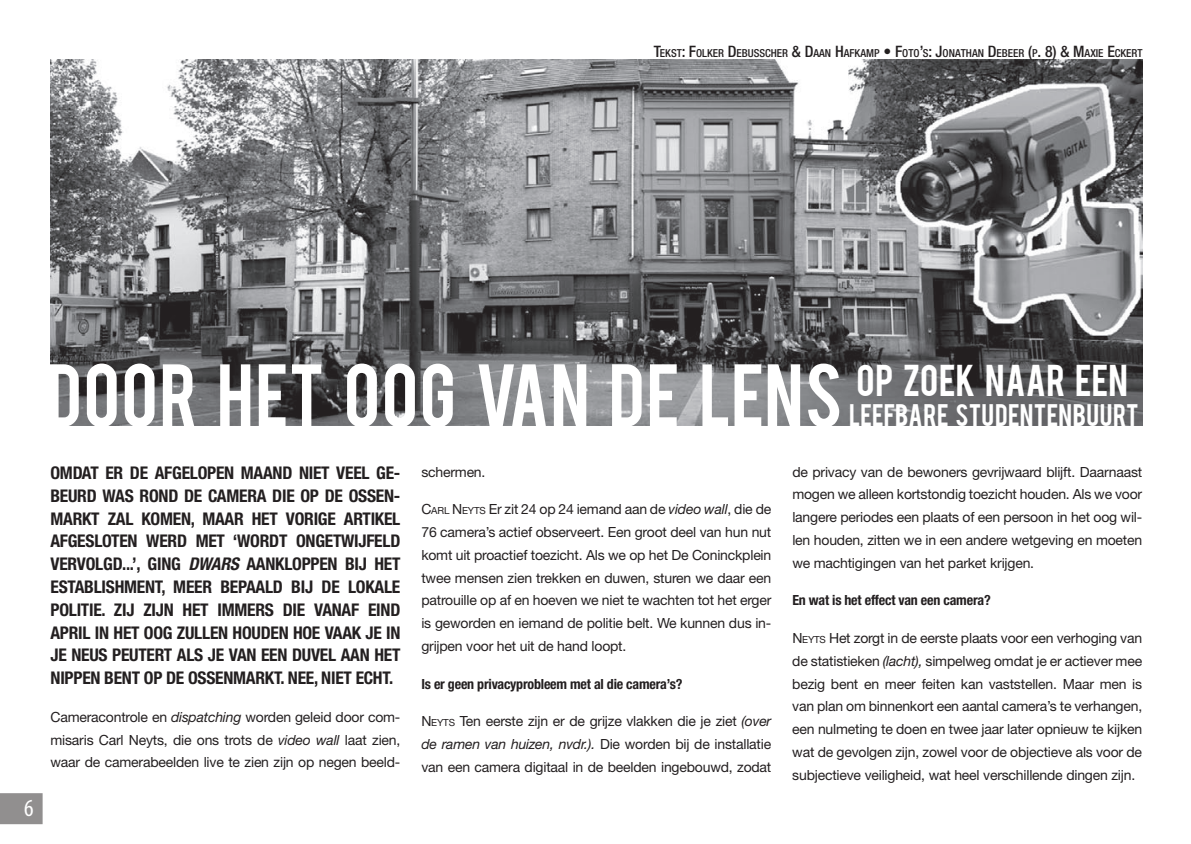
<style>
.page{position:relative;width:1191px;height:844px;background:#fff}
.page>*{position:absolute;margin:0;border:0;box-sizing:border-box;transform-origin:0 0}
.t1{font:70px "Bebas";letter-spacing:.025em;color:#fff}
.t2{font:35px "Bebas";color:#fff}
.t3{font:24.5px "Bebas";letter-spacing:.015em;color:#fff}
.t4{font:condensed 24.5px "Myriad Pro";color:#fff}
.t5{font:700 condensed 17.5px/22.8px "Helvetica Neue LT Std";letter-spacing:-.015em;color:#231f20}
.t6{font:14px/22.8px "Helvetica Neue LT Std";letter-spacing:-.015em;color:#231f20;text-align:justify}
.t7{font:700 condensed 14px "Helvetica Neue LT Std";letter-spacing:-.015em;color:#231f20}
.t8{font:500 condensed 11.03px "Helvetica Neue LT Std";color:#231f20}
.s1{font-size:15.75px}
.s2{font-style:italic}
.s3{font-style:inherit}
.s4{font-size:9.8px}
</style>
<div class="page">
<svg style="left:0;top:793px;width:43px;height:31px"></svg>
<img style="left:50px;top:60px;width:1092px;height:365px">
<p class="t8" style="left:654px;top:46px;width:490px"><span class="s1">T</span>EKST<span class="s1">: F</span>OLKER <span class="s1">D</span>EBUSSCHER <span class="s1">&amp; D</span>AAN <span class="s1">H</span>AFKAMP <span class="s1">•</span> <span class="s1">F</span>OTO<span class="s1">’</span>S<span class="s1">: J</span>ONATHAN <span class="s1">D</span>EBEER <span class="s1">(</span>P<span class="s1">. 8) &amp; M</span>AXIE <span class="s1">E</span>CKERT</p>
<h3 class="t4" style="left:24px;top:794px;width:11px">6</h3>
<h1 class="t1" style="left:46px;top:344px;width:798px">DOOR HET OOG VAN DE LENS</h1>
<h2 class="t2" style="left:856px;top:354px;width:273px">OP ZOEK NAAR EEN</h2>
<h3 class="t3" style="left:849px;top:397px;width:291px">LEEFBARE STUDENTENBUURT</h3>
<p class="t5" style="left:50px;top:461px;width:20px">OMDAT</p>
<p class="t5" style="left:105px;top:461px;width:296px">ER DE AFGELOPEN MAAND NIET VEEL GE-</p>
<p class="t5" style="left:50px;top:484px;width:10px">BEURD</p>
<p class="t5" style="left:103px;top:484px;width:12px">WAS</p>
<p class="t5" style="left:140px;top:484px;width:80px">RONDDE CAMERA</p>
<p class="t5" style="left:272px;top:484px;width:130px">DIE OP DE OSSEN-</p>
<p class="t5" style="left:50px;top:506px;width:11px">MARKT</p>
<p class="t5" style="left:108px;top:506px;width:45px">ZA L KOME</p>
<p class="t5" style="left:181px;top:506px;width:33px">N, MAAR</p>
<p class="t5" style="left:252px;top:506px;width:43px">HET VORI</p>
<p class="t5" style="left:318px;top:506px;width:35px">GE ARTIKE</p>
<p class="t5" style="left:392px;top:506px;width:10px">L</p>
<p class="t5" style="left:50px;top:529px;width:107px">AFGESLOTEN WERD</p>
<p class="t5" style="left:196px;top:529px;width:11px">MET</p>
<p class="t5" style="left:233px;top:529px;width:28px">‘WORDT</p>
<p class="t5" style="left:296px;top:529px;width:38px">ONGETWI</p>
<p class="t5" style="left:358px;top:529px;width:42px">JFELD</p>
<p class="t5" style="left:50px;top:552px;width:10px">VERVO</p>
<p class="t5" style="left:95px;top:552px;width:298px">LGD...’, GING <span class="s2">DWARS</span> AANKLOPPEN BIJ HET</p>
<p class="t5" style="left:50px;top:575px;width:10px">ESTAB</p>
<p class="t5" style="left:94px;top:575px;width:90px">LISHMENT, MEER</p>
<p class="t5" style="left:50px;top:575px;width:350px;text-indent:170px">BEPAALD BIJ DE LOKALE<br>POLITIE. ZIJ ZIJN HET IMMERS</p>
<p class="t5" style="left:283px;top:597px;width:9px">DIE</p>
<p class="t5" style="left:314px;top:597px;width:86px">VANAF EI ND</p>
<p class="t5" style="left:50px;top:620px;width:202px">APRIL IN HET OOG ZULLEN HOUDE</p>
<p class="t5" style="left:279px;top:620px;width:57px">N HOE VAAK</p>
<p class="t5" style="left:365px;top:620px;width:36px">JE IN</p>
<p class="t5" style="left:51px;top:643px;width:41px">JE NEUS</p>
<p class="t5" style="left:112px;top:643px;width:19px">PEUTERT</p>
<p class="t5" style="left:51px;top:643px;width:342px;text-indent:126px">ALS JE VAN EEN DUVEL AAN HET<br>NIPPEN BENT OP DE OSSENMARKT</p>
<p class="t5" style="left:281px;top:666px;width:114px">. NEE, NIET ECHT.</p>
<p class="t6" style="left:50px;top:705px;width:351px">Cameracontrole en <span class="s2">dispatching</span> worden geleid door com&shy;misaris Carl Neyts, die ons trots de <span class="s2">video wall</span> laat zien, waar de camerabeelden live te zien zijn op negen beeld-</p>
<p class="t6" style="left:421px;top:460px;width:66px">schermen.</p>
<p class="t6" style="left:421px;top:497px;width:351px"><span class="s3">C</span><span class="s4">ARL</span> <span class="s3">N</span><span class="s4">EYTS</span> Er zit 24 op 24 iemand aan de <span class="s2">video wall</span>, die de 76 camera’s actief observeert. Een groot deel van hun nut komt uit proactief toezicht. Als we op het De Coninckplein twee mensen zien trekken en duwen, sturen we daar een patrouille op af en hoeven we niet te wachten tot het erger is geworden en iemand de politie belt. We kunnen dus in&shy;grijpen voor het uit de hand loopt.</p>
<p class="t7" style="left:421px;top:675px;width:263px">IS ER GEEN PRIVACYPROBLEEM MET AL DIE CAMERA’S?</p>
<p class="t6" style="left:421px;top:709px;width:351px"><span class="s3">N</span><span class="s4">EYTS</span> Ten eerste zijn er de grijze vlakken die je ziet <span class="s2">(over de ramen van huizen, nvdr.).</span> Die worden bij de installatie van een camera digitaal in de beelden ingebouwd, zodat</p>
<p class="t6" style="left:792px;top:460px;width:351px">de privacy van de bewoners gevrijwaard blijft. Daarnaast mogen we alleen kortstondig toezicht houden. Als we voor langere periodes een plaats of een persoon in het oog wil&shy;len houden, zitten we in een andere wetgeving en moeten we machtigingen van het parket krijgen.</p>
<p class="t7" style="left:792px;top:591px;width:200px">EN WAT IS HET EFFECT VAN EEN CAMERA?</p>
<p class="t6" style="left:792px;top:626px;width:351px"><span class="s3">N</span><span class="s4">EYTS</span> Het zorgt in de eerste plaats voor een verhoging van de statistieken <span class="s2">(lacht),</span> simpelweg omdat je er actiever mee bezig bent en meer feiten kan vaststellen. Maar men is van plan om binnenkort een aantal camera’s te verhangen, een nulmeting te doen en twee jaar later opnieuw te kijken wat de gevolgen zijn, zowel voor de objectieve als voor de subjectieve veiligheid, wat heel verschillende dingen zijn.</p>
</div>
